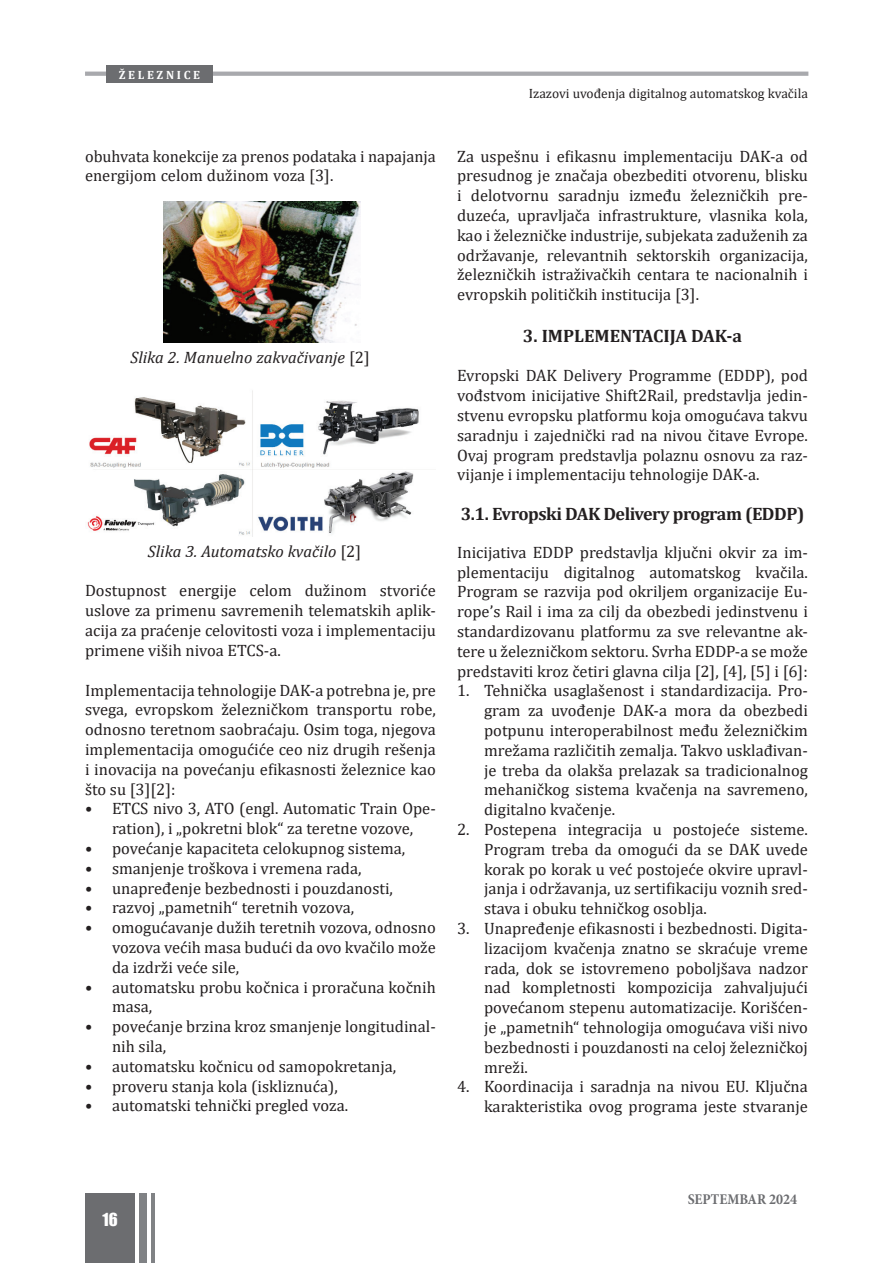
<style>
.page{position:relative;width:893px;height:1263px;background:#fff}
.page>*{position:absolute;margin:0;border:0;box-sizing:border-box;transform-origin:0 0}
.t1{font:700 18px "Cambria";letter-spacing:-.025em;color:#231f20}
.t2{font:700 18px "Cambria";color:#231f20}
.t3{font:16.5px/19.8px "Cambria";color:#231f20;text-align:justify}
.t4{font:italic 16.5px "Cambria";color:#231f20}
.t5{font:16.5px "Impact";color:#fff}
.t6{font:700 condensed 15px "Minion Pro";color:#6c6d70}
.t7{font:13.5px "Cambria";color:#231f20}
.t8{font:700 12px "Cambria";color:#fff}
.s1{font-style:normal}
</style>
<div class="page">
<svg style="left:85px;top:72px;width:723px;height:4px;background:#abacb0"></svg>
<div style="left:106px;top:66px;width:107px;height:17px;background:#6c6d70"></div>
<div style="left:85px;top:1193px;width:50px;height:70px;background:#6c6d70"></div>
<div style="left:139px;top:1193px;width:8px;height:70px;background:#808285"></div>
<hr style="left:151px;top:1193px;width:4px;height:70px;background:#808285">
<img style="left:87px;top:390px;width:332px;height:146px">
<img style="left:164px;top:201px;width:196px;height:141px">
<p class="t8" style="left:119px;top:66px;width:83px">Ž E L E Z N I C E</p>
<p class="t3" style="left:85px;top:146px;width:352px">obuhvata konekcije za prenos podataka i napajanja energijom celom dužinom voza [3].</p>
<p class="t4" style="left:130px;top:346px;width:241px">Slika 2. Manuelno zakvačivanje <span class="s1">[2]</span></p>
<p class="t4" style="left:148px;top:540px;width:215px">Slika 3. Automatsko kvačilo <span class="s1">[2]</span></p>
<p class="t3" style="left:85px;top:581px;width:352px">Dostupnost energije celom dužinom stvoriće uslove za primenu savremenih telematskih aplik&shy;acija za praćenje celovitosti voza i implementaciju primene viših nivoa ETCS-a.</p>
<p class="t3" style="left:85px;top:680px;width:352px">Implementacija tehnologije DAK-a potrebna je, pre svega, evropskom železničkom transportu robe, odnosno teretnom saobraćaju. Osim toga, njegova implementacija omogućiće ceo niz drugih rešenja i inovacija na povećanju efikasnosti železnice kao što su [3][2]:</p>
<p class="t3" style="left:85px;top:799px;width:352px;text-align:center">• ETCS nivo 3, ATO (engl. Automatic Train Ope&shy;ration), i „pokretni blok“ za teretne vozove,</p>
<p class="t3" style="left:85px;top:838px;width:322px">• povećanje kapaciteta celokupnog sistema,</p>
<p class="t3" style="left:85px;top:858px;width:278px">• smanjenje troškova i vremena rada,</p>
<p class="t3" style="left:85px;top:878px;width:309px">• unapređenje bezbednosti i pouzdanosti,</p>
<p class="t3" style="left:85px;top:898px;width:271px">• razvoj „pametnih“ teretnih vozova,</p>
<p class="t3" style="left:112px;top:917px;width:325px;text-indent:-27px">• omogućavanje dužih teretnih vozova, odnosno vozova većih masa budući da ovo kvačilo može da izdrži veće sile,</p>
<p class="t3" style="left:112px;top:977px;width:325px;text-indent:-27px">• automatsku probu kočnica i proračuna kočnih masa,</p>
<p class="t3" style="left:112px;top:1016px;width:325px;text-indent:-27px">• povećanje brzina kroz smanjenje longitudinal&shy;nih sila,</p>
<p class="t3" style="left:85px;top:1056px;width:313px">• automatsku kočnicu od samopokretanja,</p>
<p class="t3" style="left:85px;top:1076px;width:254px">• proveru stanja kola (iskliznuća),</p>
<p class="t3" style="left:85px;top:1096px;width:265px">• automatski tehnički pregled voza.</p>
<p class="t7" style="left:529px;top:85px;width:281px">Izazovi uvođenja digitalnog automatskog kvačila</p>
<p class="t3" style="left:457px;top:146px;width:352px">Za uspešnu i efikasnu implementaciju DAK-a od presudnog je značaja obezbediti otvorenu, blisku i delotvornu saradnju između železničkih pre&shy;duzeća, upravljača infrastrukture, vlasnika kola, kao i železničke industrije, subjekata zaduženih za održavanje, relevantnih sektorskih organizacija, železničkih istraživačkih centara te nacionalnih i evropskih političkih institucija [3].</p>
<p class="t2" style="left:523px;top:323px;width:221px">3. IMPLEMENTACIJA DAK-a</p>
<p class="t3" style="left:457px;top:366px;width:352px">Evropski DAK Delivery Programme (EDDP), pod vođstvom inicijative Shift2Rail, predstavlja jedin&shy;stvenu evropsku platformu koja omogućava takvu saradnju i zajednički rad na nivou čitave Evrope.<br>Ovaj program predstavlja polaznu osnovu za raz&shy;vijanje i implementaciju tehnologije DAK-a.</p>
<p class="t1" style="left:461px;top:501px;width:345px">3.1. Evropski DAK Delivery program (EDDP)</p>
<p class="t3" style="left:457px;top:542px;width:352px">Inicijativa EDDP predstavlja ključni okvir za im&shy;plementaciju digitalnog automatskog kvačila.<br>Program se razvija pod okriljem organizacije Eu&shy;rope’s Rail i ima za cilj da obezbedi jedinstvenu i standardizovanu platformu za sve relevantne ak&shy;tere u železničkom sektoru. Svrha EDDP-a se može predstaviti kroz četiri glavna cilja [2], [4], [5] i [6]:</p>
<p class="t3" style="left:484px;top:681px;width:325px;text-indent:-27px">1. Tehnička usaglašenost i standardizacija. Pro&shy;gram za uvođenje DAK-a mora da obezbedi potpunu interoperabilnost među železničkim mrežama različitih zemalja. Takvo usklađivan&shy;je treba da olakša prelazak sa tradicionalnog mehaničkog sistema kvačenja na savremeno, digitalno kvačenje.</p>
<p class="t3" style="left:484px;top:819px;width:325px;text-indent:-27px">2. Postepena integracija u postojeće sisteme.<br>Program treba da omogući da se DAK uvede korak po korak u već postojeće okvire upravl&shy;janja i održavanja, uz sertifikaciju voznih sred&shy;stava i obuku tehničkog osoblja.</p>
<p class="t3" style="left:484px;top:918px;width:325px;text-indent:-27px">3. Unapređenje efikasnosti i bezbednosti. Digita&shy;lizacijom kvačenja znatno se skraćuje vreme rada, dok se istovremeno poboljšava nadzor nad kompletnosti kompozicija zahvaljujući povećanom stepenu automatizacije. Korišćen&shy;je „pametnih“ tehnologija omogućava viši nivo bezbednosti i pouzdanosti na celoj železničkoj mreži.</p>
<p class="t3" style="left:457px;top:1077px;width:352px;text-align:right">4. Koordinacija i saradnja na nivou EU. Ključna karakteristika ovog programa jeste stvaranje</p>
<p class="t5" style="left:102px;top:1207px;width:17px">16</p>
<p class="t6" style="left:688px;top:1189px;width:111px">SEPTEMBAR 2024</p>
</div>
